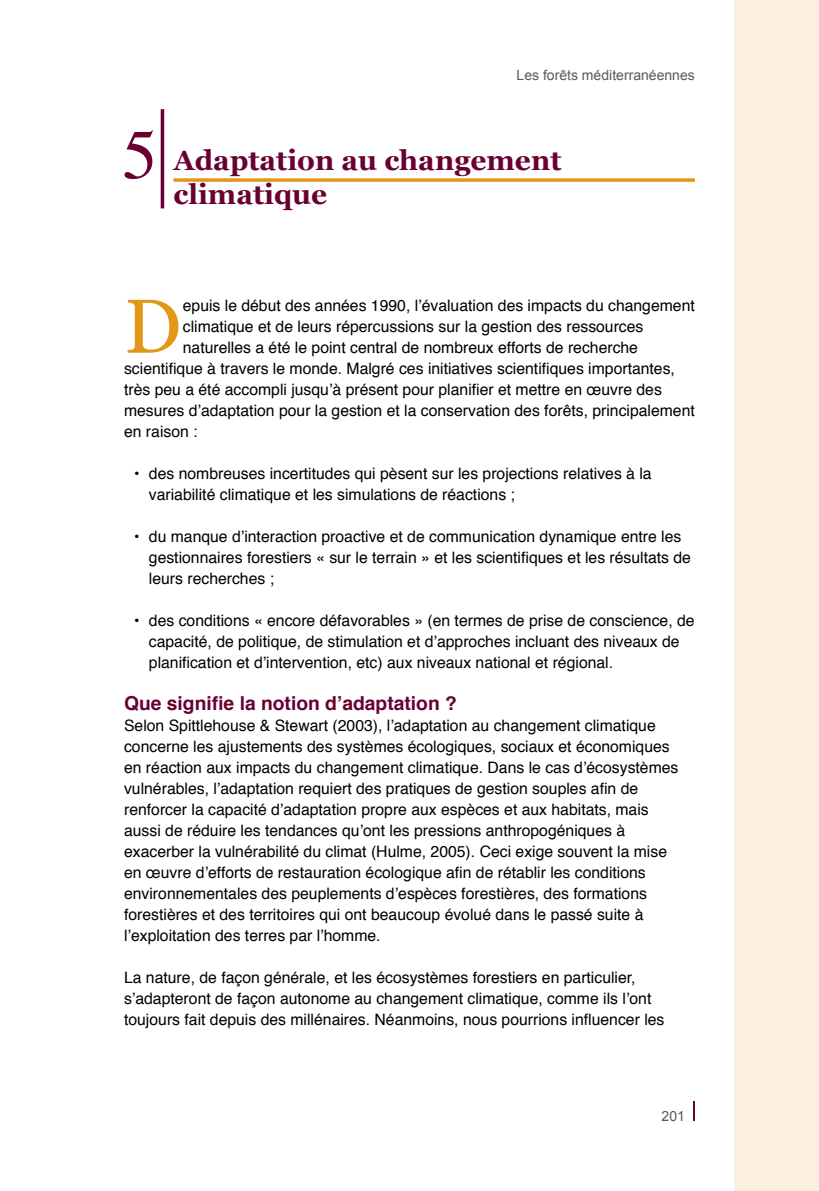
<style>
.page{position:relative;width:819px;height:1191px;background:#fff}
.page>*{position:absolute;margin:0;border:0;box-sizing:border-box;transform-origin:0 0}
.t1{font:76.3px "Georgia";color:#e29717}
.t2{font:70px "Times";color:#690033}
.t3{font:700 28px/33.6px "Georgia";color:#690033}
.t4{font:700 19.25px "Helvetica";color:#690033}
.t5{font:15.75px/21px "Helvetica";color:#000}
.t6{font:14px "Arial";color:#58595b}
</style>
<div class="page">
<div style="left:734px;top:0;width:85px;height:1191px;background:#fbefdf"></div>
<svg style="left:693px;top:1101px;width:1px;height:20px"></svg>
<svg style="left:173px;top:178px;width:521px;height:4px"></svg>
<hr style="left:161px;top:109px;width:3px;height:99px;background:#690033">
<p class="t6" style="left:516px;top:67px;width:180px">Les forêts méditerranéennes</p>
<h2 class="t2" style="left:122px;top:89px;width:36px">5</h2>
<h3 class="t3" style="left:173px;top:143px;width:389px">Adaptation au changement climatique</h3>
<h1 class="t1" style="left:124px;top:283px;width:59px">D</h1>
<p class="t5" style="left:183px;top:294px;width:513px">epuis le début des années 1990, l’évaluation des impacts du changement</p>
<p class="t5" style="left:183px;top:315px;width:462px">climatique et de leurs répercussions sur la gestion des ressources</p>
<p class="t5" style="left:183px;top:336px;width:456px">naturelles a été le point central de nombreux efforts de recherche</p>
<p class="t5" style="left:124px;top:357px;width:552px">scientifique à travers le monde. Malgré ces initiatives scientifiques importantes,</p>
<p class="t5" style="left:124px;top:378px;width:539px">très peu a été accompli jusqu’à présent pour planifier et mettre en œuvre des</p>
<p class="t5" style="left:124px;top:399px;width:572px">mesures d’adaptation pour la gestion et la conservation des forêts, principalement</p>
<p class="t5" style="left:124px;top:420px;width:75px">en raison :</p>
<p class="t5" style="left:149px;top:462px;width:504px;text-indent:-15px">• des nombreuses incertitudes qui pèsent sur les projections relatives à la variabilité climatique et les simulations de réactions ;</p>
<p class="t5" style="left:149px;top:525px;width:543px;text-indent:-15px">• du manque d’interaction proactive et de communication dynamique entre les gestionnaires forestiers « sur le terrain » et les scientifiques et les résultats de leurs recherches ;</p>
<p class="t5" style="left:149px;top:609px;width:547px;text-indent:-15px">• des conditions « encore défavorables » (en termes de prise de conscience, de capacité, de politique, de stimulation et d’approches incluant des niveaux de planification et d’intervention, etc) aux niveaux national et régional.</p>
<p class="t4" style="left:124px;top:685px;width:334px">Que signifie la notion d’adaptation ?</p>
<p class="t5" style="left:124px;top:714px;width:556px">Selon Spittlehouse &amp; Stewart (2003), l’adaptation au changement climatique concerne les ajustements des systèmes écologiques, sociaux et économiques en réaction aux impacts du changement climatique. Dans le cas d’écosystèmes vulnérables, l’adaptation requiert des pratiques de gestion souples afin de renforcer la capacité d’adaptation propre aux espèces et aux habitats, mais aussi de réduire les tendances qu’ont les pressions anthropogéniques à exacerber la vulnérabilité du climat (Hulme, 2005). Ceci exige souvent la mise en œuvre d’efforts de restauration écologique afin de rétablir les conditions environnementales des peuplements d’espèces forestières, des formations forestières et des territoires qui ont beaucoup évolué dans le passé suite à l’exploitation des terres par l’homme.</p>
<p class="t5" style="left:124px;top:966px;width:542px">La nature, de façon générale, et les écosystèmes forestiers en particulier, s’adapteront de façon autonome au changement climatique, comme ils l’ont toujours fait depuis des millénaires. Néanmoins, nous pourrions influencer les</p>
<p class="t6" style="left:661px;top:1108px;width:25px">201</p>
</div>
